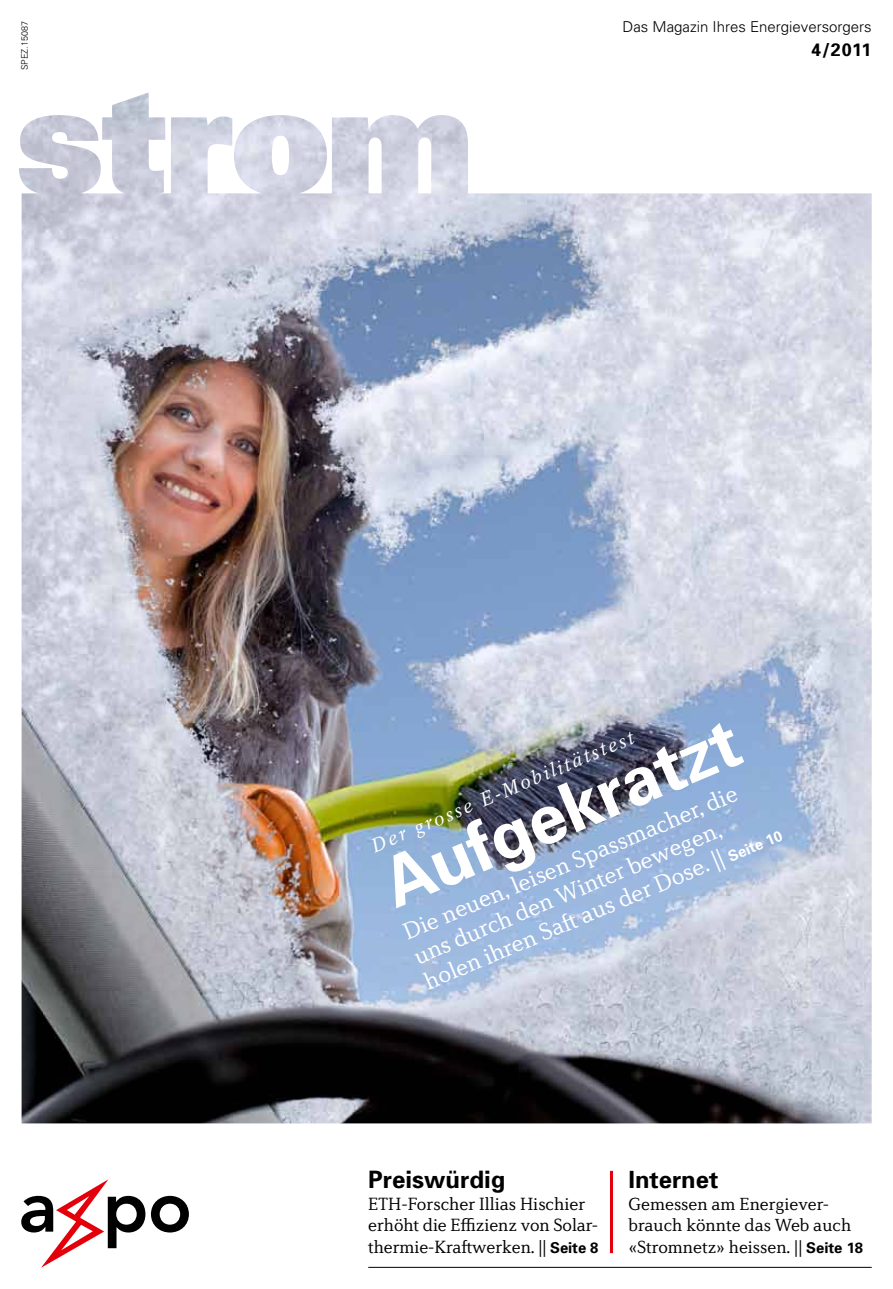
<style>
.page{position:relative;width:893px;height:1289px;background:#fff}
.page>*{position:absolute;margin:0;border:0;box-sizing:border-box;transform-origin:0 0}
.t1{font:700 69px "Univers";color:#fff}
.t2{font:300 24px/27px "Diverda Serif LT Std";color:#fff}
.t3{font:700 24px "Univers";color:#000}
.t4{font:700 23.7px "Univers";color:#000}
.t5{font:italic 19.5px "Rotation LT Std";color:#fff}
.t6{font:300 18px/21.6px "Diverda Serif LT Std";letter-spacing:-.005em;color:#000}
.t7{font:700 18px "Univers";color:#000}
.t8{font:300 17.85px/21.6px "Diverda Serif LT Std";color:#000}
.t9{font:300 15px "Univers";color:#000}
.t10{font:300 9px "Univers";color:#000}
.s1{font-family:"Univers";font-weight:700;font-size:15px}
.s2{font-family:"Univers";font-weight:700;font-size:14.85px}
</style>
<div class="page">
<hr style="left:368px;top:1266px;width:504px;height:1px;background:#000">
<hr style="left:610px;top:1170px;width:3px;height:82px;background:#e3000b">
<svg style="left:151px;top:1195px;width:38px;height:37px"></svg>
<svg style="left:21px;top:1179px;width:124px;height:88px"></svg>
<img style="left:19px;top:105px;width:853px;height:1018px">
<p class="t10" style="left:19px;top:70px;width:51px;rotate:-90deg">spez.15087</p>
<p class="t9" style="left:622px;top:18px;width:251px">Das Magazin Ihres Energieversorgers</p>
<p class="t7" style="left:811px;top:38px;width:62px">4/2011</p>
<h1 class="t1" style="left:369px;top:845px;width:382px;rotate:-23deg">Aufgekratzt</h1>
<p class="t5" style="left:368px;top:836px;width:285px;rotate:-23deg">Der grosse E-Mobilitätstest</p>
<p class="t2" style="left:399px;top:919px;width:387px;rotate:-23deg">Die neuen, leisen Spassmacher, die uns durch den Winter bewegen, holen ihren Saft aus der Dose. || <span class="s1">Seite 10</span></p>
<p class="t3" style="left:368px;top:1164px;width:139px">Preiswürdig</p>
<p class="t6" style="left:368px;top:1192px;width:232px">ETH-Forscher Illias Hischier erhöht die Effizienz von Solar&shy;thermie-Kraftwerken. || <span class="s1">Seite 8</span></p>
<p class="t4" style="left:628px;top:1164px;width:91px">Internet</p>
<p class="t8" style="left:628px;top:1192px;width:236px">Gemessen am Energiever&shy;brauch könnte das Web auch «Stromnetz» heissen. || <span class="s2">Seite 18</span></p>
</div>
